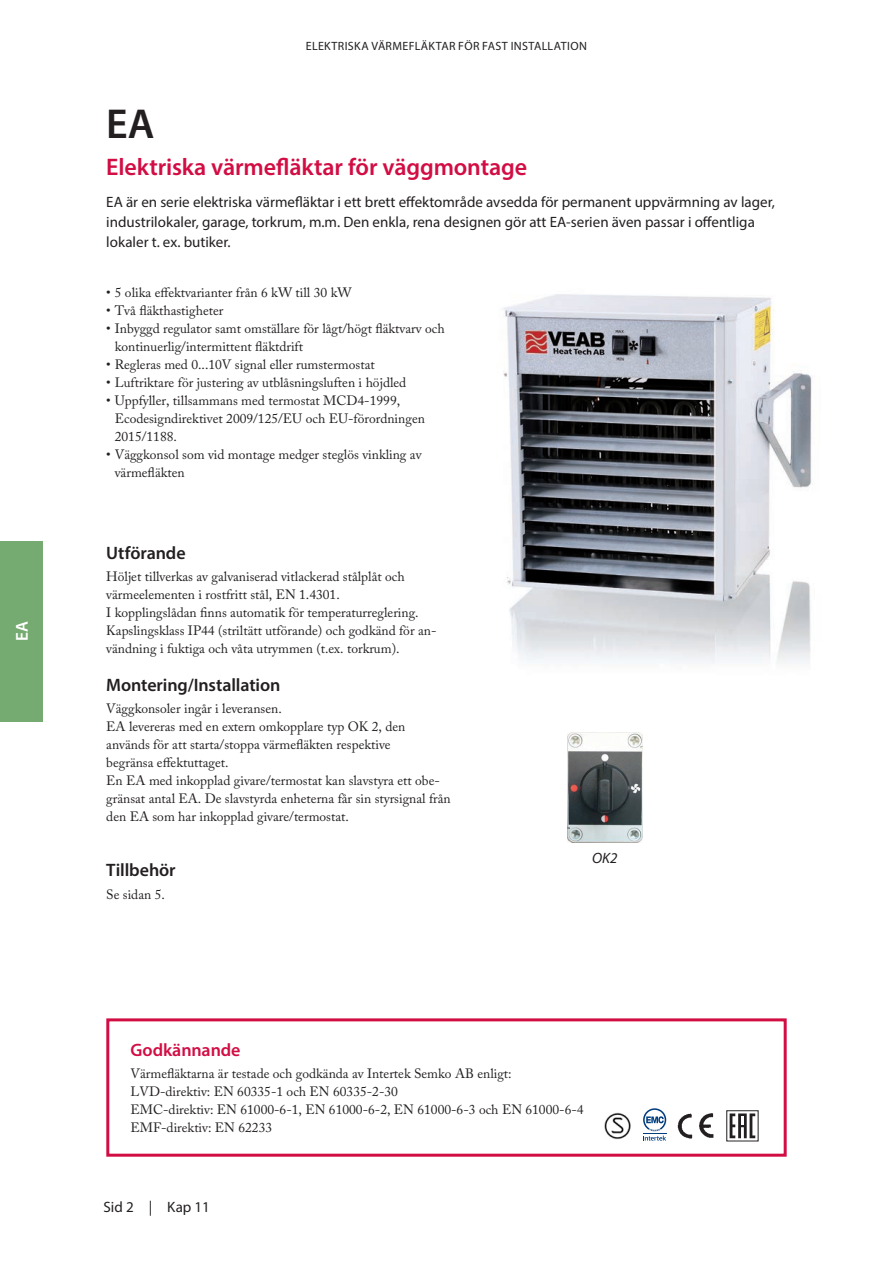
<style>
.page{position:relative;width:893px;height:1263px;background:#fff}
.page>*{position:absolute;margin:0;border:0;box-sizing:border-box;transform-origin:0 0}
.Rubrik_-_Svart{font:600 42px "Myriad Pro";color:#231f20}
.Mell2_-_Röd{font:600 24px "Myriad Pro";letter-spacing:-.005em;color:#d20d44}
.Mell_-_Svart{font:600 18px "Myriad Pro";letter-spacing:-.005em;color:#231f20}
.Mell_-_Röd{font:600 18px "Myriad Pro";letter-spacing:-.005em;color:#d20d44}
.t1{font:600 17.25px "Myriad Pro";color:#fff}
.Ingress{font:15px/19.5px "Myriad Pro";color:#231f20}
.bild{font:italic 15px "Myriad Pro";color:#231f20}
.bröd{font:13.5px/18px "Adobe Caslon Pro";color:#231f20}
.Punktlista{font:13.5px/18px "Adobe Caslon Pro";color:#231f20}
.TOP{font:12px "Myriad Pro";letter-spacing:.025em;color:#231f20}
</style>
<div class="page">
<img style="left:503px;top:294px;width:309px;height:439px">
<img style="left:568px;top:733px;width:74px;height:109px">
<img style="left:605px;top:1113px;width:26px;height:27px">
<svg style="left:643px;top:1108px;width:23px;height:32px"></svg>
<img style="left:678px;top:1113px;width:36px;height:26px">
<svg style="left:730px;top:1113px;width:25px;height:25px"></svg>
<div style="left:106px;top:1018px;width:681px;height:139px;border:3px solid #d20d44"></div>
<div style="left:0;top:541px;width:43px;height:181px;background:#75aa70"></div>
<p class="t1" style="left:11px;top:641px;width:21px;rotate:-90deg">EA</p>
<p class="TOP" style="left:306px;top:39px;width:283px">ELEKTRISKA VÄRMEFLÄKTAR FÖR FAST INSTALLATION</p>
<p class="Rubrik_-_Svart" style="left:106px;top:97px;width:50px">EA</p>
<p class="Mell2_-_Röd" style="left:106px;top:151px;width:422px">Elektriska värmefläktar för väggmontage</p>
<p class="Ingress" style="left:106px;top:192px;width:670px">EA är en serie elektriska värmefläktar i ett brett effektområde avsedda för permanent uppvärmning av lager,</p>
<p class="Ingress" style="left:106px;top:212px;width:650px">industrilokaler, garage, torkrum, m.m. Den enkla, rena designen gör att EA-serien även passar i offentliga lokaler t. ex. butiker.</p>
<p class="Punktlista" style="left:106px;top:283px;width:247px">• 5 olika effektvarianter från 6 kW till 30 kW</p>
<p class="Punktlista" style="left:106px;top:301px;width:119px">• Två fläkthastigheter</p>
<p class="Punktlista" style="left:115px;top:319px;width:331px;text-indent:-9px">• Inbyggd regulator samt omställare för lågt/högt fläktvarv och kontinuerlig/intermittent fläktdrift</p>
<p class="Punktlista" style="left:106px;top:355px;width:270px">• Regleras med 0...10V signal eller rumstermostat</p>
<p class="Punktlista" style="left:106px;top:373px;width:301px">• Luftriktare för justering av utblåsningsluften i höjdled</p>
<p class="Punktlista" style="left:115px;top:391px;width:312px;text-indent:-8px">• Uppfyller, tillsammans med termostat MCD4-1999,<br>Ecodesigndirektivet 2009/125/EU och EU-förordningen<br>2015/1188.</p>
<p class="Punktlista" style="left:115px;top:445px;width:308px;text-indent:-9px">• Väggkonsol som vid montage medger steglös vinkling av värmefläkten</p>
<p class="Mell_-_Svart" style="left:106px;top:541px;width:81px">Utförande</p>
<p class="bröd" style="left:106px;top:567px;width:332px">Höljet tillverkas av galvaniserad vitlackerad stålplåt och värmeelementen i rostfritt stål, EN 1.4301.<br>I kopplingslådan finns automatik för temperaturreglering.<br>Kapslingsklass IP44 (striltätt utförande) och godkänd för an&shy;vändning i fuktiga och våta utrymmen (t.ex. torkrum).</p>
<p class="Mell_-_Svart" style="left:106px;top:673px;width:176px">Montering/Installation</p>
<p class="bröd" style="left:106px;top:699px;width:177px">Väggkonsoler ingår i leveransen.</p>
<p class="bröd" style="left:106px;top:717px;width:301px">EA levereras med en extern omkopplare typ OK 2, den används för att starta/stoppa värmefläkten respektive begränsa effektuttaget.</p>
<p class="bröd" style="left:106px;top:771px;width:346px">En EA med inkopplad givare/termostat kan slavstyra ett obe&shy;gränsat antal EA. De slavstyrda enheterna får sin styrsignal från den EA som har inkopplad givare/termostat.</p>
<p class="Mell_-_Svart" style="left:106px;top:859px;width:71px">Tillbehör</p>
<p class="bröd" style="left:106px;top:885px;width:60px">Se sidan 5.</p>
<p class="bild" style="left:592px;top:849px;width:27px">OK2</p>
<p class="Mell_-_Röd" style="left:131px;top:1039px;width:111px">Godkännande</p>
<p class="bröd" style="left:131px;top:1065px;width:383px">Värmefläktarna är testade och godkända av Intertek Semko AB enligt:</p>
<p class="bröd" style="left:131px;top:1083px;width:269px">LVD-direktiv: EN 60335-1 och EN 60335-2-30</p>
<p class="bröd" style="left:131px;top:1101px;width:455px">EMC-direktiv: EN 61000-6-1, EN 61000-6-2, EN 61000-6-3 och EN 61000-6-4</p>
<p class="bröd" style="left:131px;top:1119px;width:143px">EMF-direktiv: EN 62233</p>
<p class="Ingress" style="left:103px;top:1197px;width:108px">Sid 2 | Kap 11</p>
</div>
